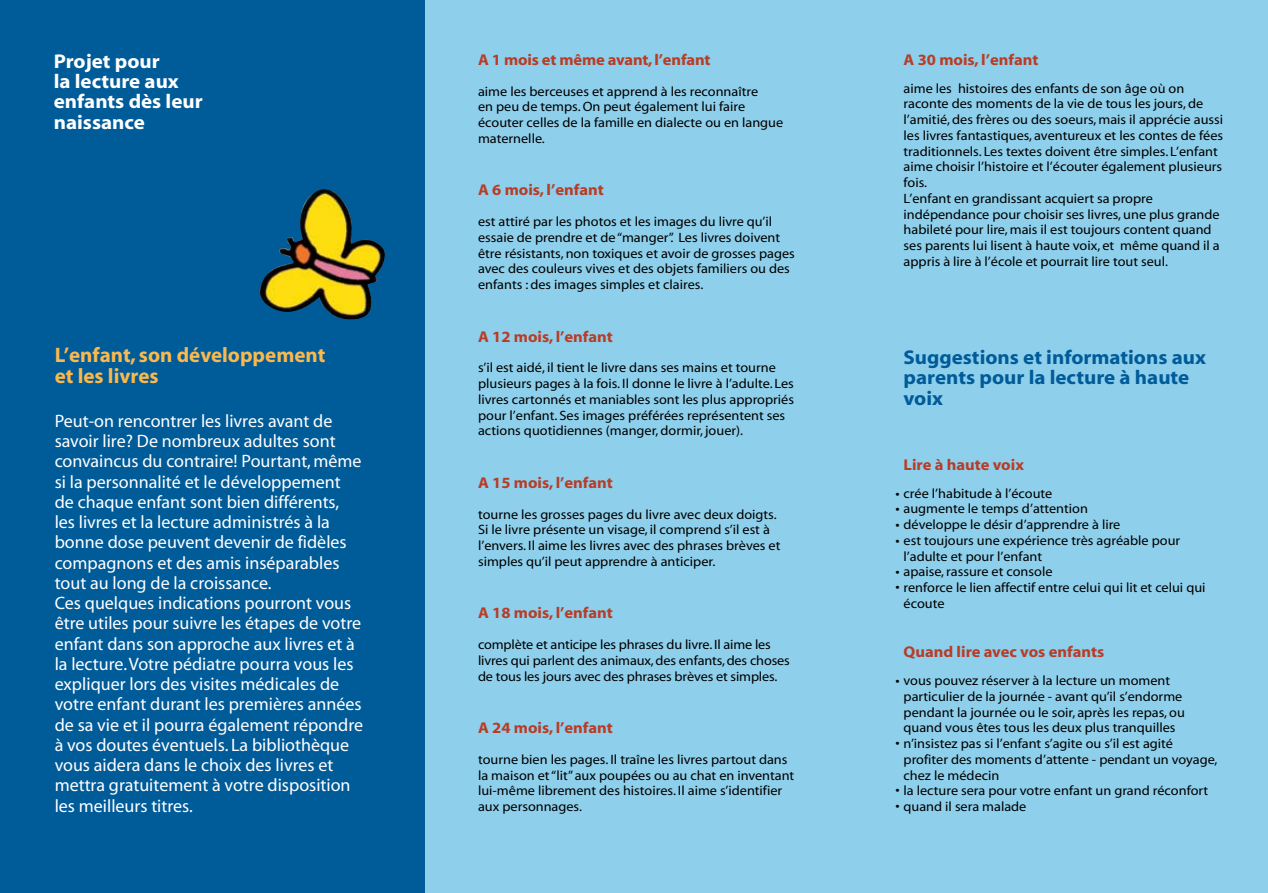
<style>
.page{position:relative;width:1268px;height:893px;background:#fff}
.page>*{position:absolute;margin:0;border:0;box-sizing:border-box;transform-origin:0 0}
.t1{font:700 21px/20.2px "Myriad";color:#fab84d}
.t2{font:700 19.95px/20.2px "Myriad";color:#005b99;scale:1.05 1}
.t3{font:700 19.95px/20.2px "Myriad";color:#fff;scale:1.05 1}
.t4{font:18px/20.2px "Myriad";color:#fff}
.t5{font:700 15.6px "Myriad";color:#b83c26;scale:1.05 1}
.t6{font:13.5px/15.8px "Myriad";color:#000;scale:1.05 1}
.s1{font-family:"Myriad Pro";font-size:14.25px}
</style>
<div class="page">
<div style="left:850px;top:0;width:417px;height:893px;background:#8ecfeb"></div>
<div style="left:0;top:0;width:425px;height:893px;background:#005b99"></div>
<div style="left:425px;top:0;width:425px;height:893px;background:#8ecfeb"></div>
<img style="left:260px;top:189px;width:125px;height:131px">
<h2 class="t3" style="left:54px;top:52px;width:143px">Projet pour<br>la lecture aux enfants dès leur naissance</h2>
<h1 class="t1" style="left:55px;top:346px;width:272px">L’enfant, son développement et les livres</h1>
<p class="t4" style="left:55px;top:412px;width:310px">Peut-on rencontrer les livres avant de savoir lire? De nombreux adultes sont convaincus du contraire! Pourtant, même si la personnalité et le développement de chaque enfant sont bien différents, les livres et la lecture administrés à la bonne dose peuvent devenir de fidèles compagnons et des amis inséparables tout au long de la croissance.<br>Ces quelques indications pourront vous être utiles pour suivre les étapes de votre enfant dans son approche aux livres et à la lecture. Votre pédiatre pourra vous les expliquer lors des visites médicales de votre enfant durant les premières années de sa vie et il pourra également répondre à vos doutes éventuels. La bibliothèque vous aidera dans le choix des livres et mettra gratuitement à votre disposition les meilleurs titres.</p>
<p class="t5" style="left:478px;top:52px;width:223px">A 1 mois et même avant, l’enfant</p>
<p class="t6" style="left:478px;top:84px;width:292px">aime les berceuses et apprend à les reconnaître<br>en peu de temps. On peut également lui faire écouter celles de la famille en dialecte ou en langue maternelle.</p>
<p class="t5" style="left:478px;top:182px;width:121px">A 6 mois, l’enfant</p>
<p class="t6" style="left:478px;top:214px;width:303px">est attiré par les photos et les images du livre qu’il essaie de prendre et de “manger”. Les livres doivent être résistants, non toxiques et avoir de grosses pages avec des couleurs vives et des objets familiers ou des enfants : des images simples et claires.</p>
<p class="t5" style="left:478px;top:328px;width:130px">A 12 mois, l’enfant</p>
<p class="t6" style="left:478px;top:361px;width:302px">s’il est aidé, il tient le livre dans ses mains et tourne plusieurs pages à la fois. Il donne le livre à l’adulte. Les livres cartonnés et maniables sont les plus appropriés pour l’enfant. Ses images préférées représentent ses actions quotidiennes (manger, dormir, jouer).</p>
<p class="t5" style="left:478px;top:475px;width:130px">A 15 mois, l’enfant</p>
<p class="t6" style="left:478px;top:507px;width:289px">tourne les grosses pages du livre avec deux doigts.<br>Si le livre présente un visage, il comprend s’il est à l’envers. Il aime les livres avec des phrases brèves et simples qu’il peut apprendre à anticiper.</p>
<p class="t5" style="left:478px;top:605px;width:130px">A 18 mois, l’enfant</p>
<p class="t6" style="left:478px;top:637px;width:298px">complète et anticipe les phrases du livre. Il aime les livres qui parlent des animaux, des enfants, des choses de tous les jours avec des phrases brèves et simples.</p>
<p class="t5" style="left:478px;top:720px;width:130px">A 24 mois, l’enfant</p>
<p class="t6" style="left:478px;top:752px;width:302px">tourne bien les pages. Il traîne les livres partout dans la maison et “lit” aux poupées ou au chat en inventant lui-même librement des histoires. Il aime s’identifier aux personnages.</p>
<p class="t5" style="left:903px;top:52px;width:130px">A 30 mois, l’enfant</p>
<p class="t6" style="left:903px;top:81px;width:306px">aime les histoires des enfants de son âge où on raconte des moments de la vie de tous les jours, de l’amitié, des frères ou des soeurs, mais il apprécie aussi les livres fantastiques, aventureux et les contes de fées traditionnels. Les textes doivent être simples. L’enfant aime choisir l’histoire et l’écouter également plusieurs fois.<br>L’enfant en grandissant acquiert sa propre indépendance pour choisir ses livres, une plus grande habileté pour lire, mais il est toujours content quand ses parents lui lisent à haute voix, et même quand il a appris à lire à l’école et pourrait lire tout seul.</p>
<h2 class="t2" style="left:903px;top:348px;width:289px">Suggestions et informations aux parents pour la lecture à haute voix</h2>
<p class="t5" style="left:903px;top:457px;width:116px">Lire à haute voix</p>
<p class="t6" style="left:895px;top:486px;width:151px"><span class="s1">•</span> crée l’habitude à l’écoute</p>
<p class="t6" style="left:895px;top:502px;width:185px"><span class="s1">•</span> augmente le temps d’attention</p>
<p class="t6" style="left:895px;top:517px;width:216px"><span class="s1">•</span> développe le désir d’apprendre à lire</p>
<p class="t6" style="left:903px;top:533px;width:265px;text-indent:-8px"><span class="s1">•</span> est toujours une expérience très agréable pour l’adulte et pour l’enfant</p>
<p class="t6" style="left:895px;top:565px;width:151px"><span class="s1">•</span> apaise, rassure et console</p>
<p class="t6" style="left:903px;top:580px;width:289px;text-indent:-8px"><span class="s1">•</span> renforce le lien affectif entre celui qui lit et celui qui écoute</p>
<p class="t5" style="left:903px;top:644px;width:193px">Quand lire avec vos enfants</p>
<p class="t6" style="left:903px;top:673px;width:269px;text-indent:-8px"><span class="s1">•</span> vous pouvez réserver à la lecture un moment particulier de la journée - avant qu’il s’endorme pendant la journée ou le soir, après les repas, ou quand vous êtes tous les deux plus tranquilles</p>
<p class="t6" style="left:903px;top:736px;width:300px;text-indent:-8px"><span class="s1">•</span> n’insistez pas si l’enfant s’agite ou s’il est agité profiter des moments d’attente - pendant un voyage, chez le médecin</p>
<p class="t6" style="left:895px;top:784px;width:299px"><span class="s1">•</span> la lecture sera pour votre enfant un grand réconfort</p>
<p class="t6" style="left:895px;top:799px;width:126px"><span class="s1">•</span> quand il sera malade</p>
</div>
